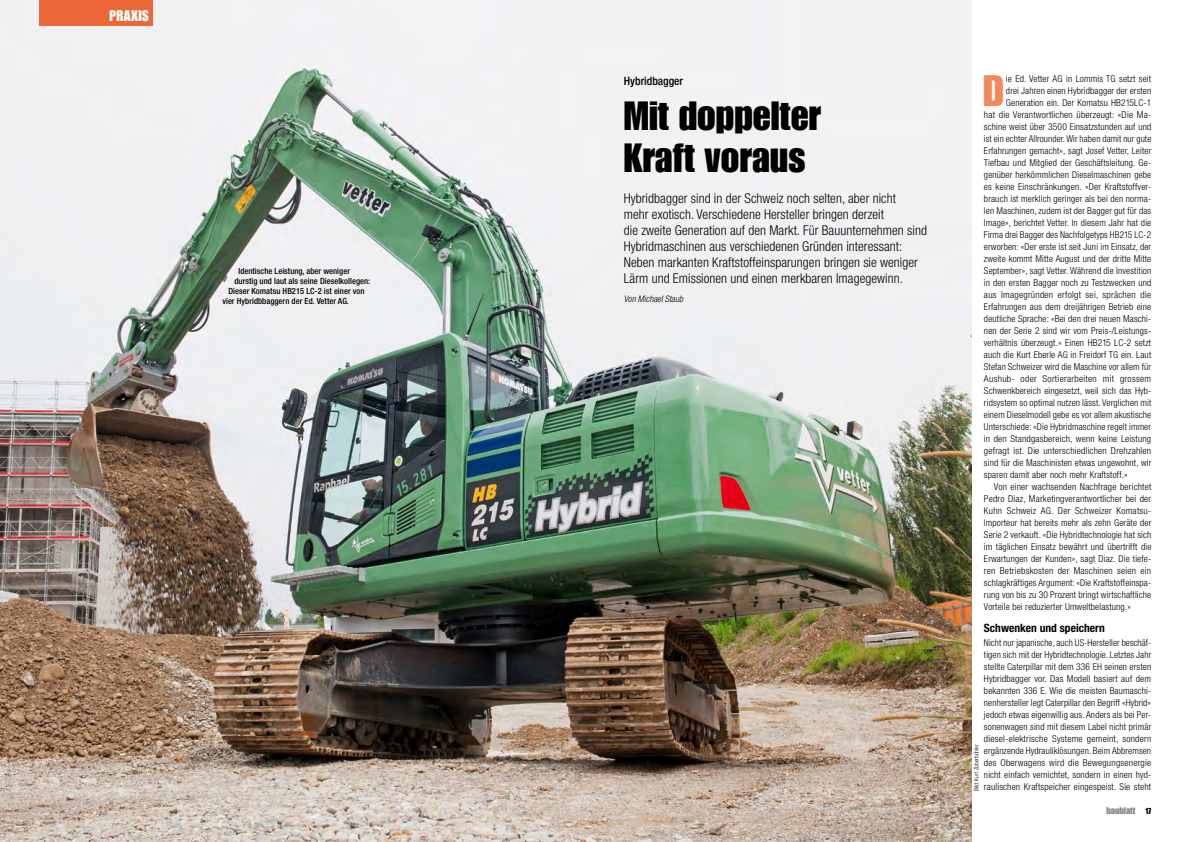
<style>
.page{position:relative;width:1191px;height:842px;background:#fff}
.page>*{position:absolute;margin:0;border:0;box-sizing:border-box;transform-origin:0 0}
.t1{font:43.1px "Impact LT Std";color:#f1895c}
.t2{font:40px/42px "Impact LT Std";color:#000}
.t3{font:15px "Impact LT Std";letter-spacing:.025em;color:#fff}
.t4{font:300 condensed 13.5px/16px "Helvetica Neue LT Pro";letter-spacing:.005em;color:#000}
.t5{font:700 condensed 11.5px "Helvetica Neue LT Pro";color:#000}
.t6{font:500 condensed 11.5px "Helvetica Neue LT Pro";color:#000}
.t7{font:300 condensed 9.5px/12px "Helvetica Neue LT Pro";letter-spacing:.015em;color:#000;text-align:justify}
.t8{font:9.5px "Impact LT Std";color:#868786}
.t9{font:italic 300 condensed 9px "Helvetica Neue LT Pro";color:#000}
.t10{font:500 condensed 8.5px "Helvetica Neue LT Pro";letter-spacing:.005em;color:#000}
.t11{font:300 condensed 6px "Helvetica Neue LT Pro";color:#000}
.s1{font-size:8.5px;color:#000}
</style>
<div class="page">
<img style="left:0;top:0;width:971px;height:842px">
<div style="left:40px;top:0;width:113px;height:26px;background:#ec6737"></div>
<h3 class="t3" style="left:109px;top:7px;width:41px">PRAXIS</h3>
<p class="t10" style="left:238px;top:266px;width:113px">Identische Leistung, aber weniger</p>
<p class="t10" style="left:234px;top:276px;width:137px">durstig und laut als seine Dieselkollegen:</p>
<p class="t10" style="left:228px;top:286px;width:138px">Dieser Komatsu HB215 LC-2 ist einer von</p>
<p class="t10" style="left:222px;top:296px;width:128px">vier Hybridbbaggern der Ed. Vetter AG.</p>
<p class="t6" style="left:624px;top:74px;width:61px">Hybridbagger</p>
<h2 class="t2" style="left:624px;top:94px;width:199px">Mit doppelter<br>Kraft voraus</h2>
<p class="t4" style="left:624px;top:190px;width:305px">Hybridbagger sind in der Schweiz noch selten, aber nicht<br>mehr exotisch. Verschiedene Hersteller bringen derzeit<br>die zweite Generation auf den Markt. Für Bauunternehmen sind Hybridmaschinen aus verschiedenen Gründen interessant:<br>Neben markanten Kraftstoffeinsparungen bringen sie weniger Lärm und Emissionen und einen merkbaren Imagegewinn.</p>
<p class="t9" style="left:624px;top:294px;width:61px">Von Michael Staub</p>
<h1 class="t1" style="left:983px;top:66px;width:22px">D</h1>
<p class="t7" style="left:1006px;top:73px;width:147px">ie Ed. Vetter AG in Lommis TG setzt seit</p>
<p class="t7" style="left:1006px;top:85px;width:147px">drei Jahren einen Hybridbagger der ersten</p>
<p class="t7" style="left:1006px;top:97px;width:147px">Generation ein. Der Komatsu HB215LC-1</p>
<p class="t7" style="left:984px;top:109px;width:169px">hat die Verantwortlichen überzeugt: «Die Ma-</p>
<p class="t7" style="left:984px;top:121px;width:169px">schine weist über 3500 Einsatzstunden auf und</p>
<p class="t7" style="left:984px;top:133px;width:169px">ist ein echter Allrounder. Wir haben damit nur gute</p>
<p class="t7" style="left:984px;top:145px;width:169px">Erfahrungen gemacht», sagt Josef Vetter, Leiter</p>
<p class="t7" style="left:984px;top:157px;width:169px">Tiefbau und Mitglied der Geschäftsleitung. Ge-</p>
<p class="t7" style="left:984px;top:169px;width:169px">genüber herkömmlichen Dieselmaschinen gebe</p>
<p class="t7" style="left:984px;top:181px;width:169px">es keine Einschränkungen. «Der Kraftstoffver-</p>
<p class="t7" style="left:984px;top:193px;width:169px">brauch ist merklich geringer als bei den norma-</p>
<p class="t7" style="left:984px;top:205px;width:169px">len Maschinen, zudem ist der Bagger gut für das</p>
<p class="t7" style="left:984px;top:217px;width:169px">Image», berichtet Vetter. In diesem Jahr hat die</p>
<p class="t7" style="left:984px;top:229px;width:169px">Firma drei Bagger des Nachfolgetyps HB215 LC-2</p>
<p class="t7" style="left:984px;top:241px;width:169px">erworben: «Der erste ist seit Juni im Einsatz, der</p>
<p class="t7" style="left:984px;top:253px;width:169px">zweite kommt Mitte August und der dritte Mitte</p>
<p class="t7" style="left:984px;top:265px;width:169px">September», sagt Vetter. Während die Investition</p>
<p class="t7" style="left:984px;top:277px;width:169px">in den ersten Bagger noch zu Testzwecken und</p>
<p class="t7" style="left:984px;top:289px;width:169px">aus Imagegründen erfolgt sei, sprächen die</p>
<p class="t7" style="left:984px;top:301px;width:169px">Erfahrungen aus dem dreijährigen Betrieb eine</p>
<p class="t7" style="left:984px;top:313px;width:169px">deutliche Sprache: «Bei den drei neuen Maschi-</p>
<p class="t7" style="left:984px;top:325px;width:169px">nen der Serie 2 sind wir vom Preis-/Leistungs-</p>
<p class="t7" style="left:984px;top:337px;width:169px">verhältnis überzeugt.» Einen HB215 LC-2 setzt</p>
<p class="t7" style="left:984px;top:349px;width:169px">auch die Kurt Eberle AG in Freidorf TG ein. Laut</p>
<p class="t7" style="left:984px;top:361px;width:169px">Stefan Schweizer wird die Maschine vor allem für</p>
<p class="t7" style="left:984px;top:373px;width:169px">Aushub- oder Sortierarbeiten mit grossem</p>
<p class="t7" style="left:984px;top:385px;width:169px">Schwenkbereich eingesetzt, weil sich das Hyb-</p>
<p class="t7" style="left:984px;top:397px;width:169px">ridsystem so optimal nutzen lässt. Verglichen mit</p>
<p class="t7" style="left:984px;top:409px;width:169px">einem Dieselmodell gebe es vor allem akustische</p>
<p class="t7" style="left:984px;top:421px;width:169px">Unterschiede: «Die Hybridmaschine regelt immer</p>
<p class="t7" style="left:984px;top:433px;width:169px">in den Standgasbereich, wenn keine Leistung</p>
<p class="t7" style="left:984px;top:445px;width:169px">gefragt ist. Die unterschiedlichen Drehzahlen</p>
<p class="t7" style="left:984px;top:457px;width:169px">sind für die Maschinisten etwas ungewohnt, wir</p>
<p class="t7" style="left:984px;top:469px;width:145px">sparen damit aber noch mehr Kraftstoff.»</p>
<p class="t7" style="left:994px;top:481px;width:159px">Von einer wachsenden Nachfrage berichtet</p>
<p class="t7" style="left:984px;top:493px;width:169px">Pedro Diaz, Marketingverantwortlicher bei der</p>
<p class="t7" style="left:984px;top:505px;width:169px">Kuhn Schweiz AG. Der Schweizer Komatsu-</p>
<p class="t7" style="left:984px;top:517px;width:169px">Importeur hat bereits mehr als zehn Geräte der</p>
<p class="t7" style="left:984px;top:529px;width:169px">Serie 2 verkauft. «Die Hybridtechnologie hat sich</p>
<p class="t7" style="left:984px;top:541px;width:169px">im täglichen Einsatz bewährt und übertrifft die</p>
<p class="t7" style="left:984px;top:553px;width:169px">Erwartungen der Kunden», sagt Diaz. Die tiefe-</p>
<p class="t7" style="left:984px;top:565px;width:169px">ren Betriebskosten der Maschinen seien ein</p>
<p class="t7" style="left:984px;top:577px;width:169px">schlagkräftiges Argument: «Die Kraftstoffeinspa-</p>
<p class="t7" style="left:984px;top:589px;width:169px">rung von bis zu 30 Prozent bringt wirtschaftliche</p>
<p class="t7" style="left:984px;top:601px;width:148px">Vorteile bei reduzierter Umweltbelastung.»</p>
<p class="t5" style="left:984px;top:621px;width:122px">Schwenken und speichern</p>
<p class="t7" style="left:984px;top:637px;width:169px">Nicht nur japanische, auch US-Hersteller beschäf&shy;tigen sich mit der Hybridtechnologie. Letztes Jahr stellte Caterpillar mit dem 336 EH seinen ersten Hybridbagger vor. Das Modell basiert auf dem bekannten 336 E. Wie die meisten Baumaschi&shy;nenhersteller legt Caterpillar den Begriff «Hybrid» jedoch etwas eigenwillig aus. Anders als bei Per&shy;sonenwagen sind mit diesem Label nicht primär diesel-elektrische Systeme gemeint, sondern ergänzende Hydrauliklösungen. Beim Abbremsen des Oberwagens wird die Bewegungsenergie nicht einfach vernichtet, sondern in einen hyd&shy;raulischen Kraftspeicher eingespeist. Sie steht</p>
<p class="t11" style="left:972px;top:791px;width:48px;rotate:-90deg">Bild: Kurt Zuberbühler</p>
<p class="t8" style="left:1106px;top:805px;width:46px">baublatt <span class="s1">17</span></p>
</div>
